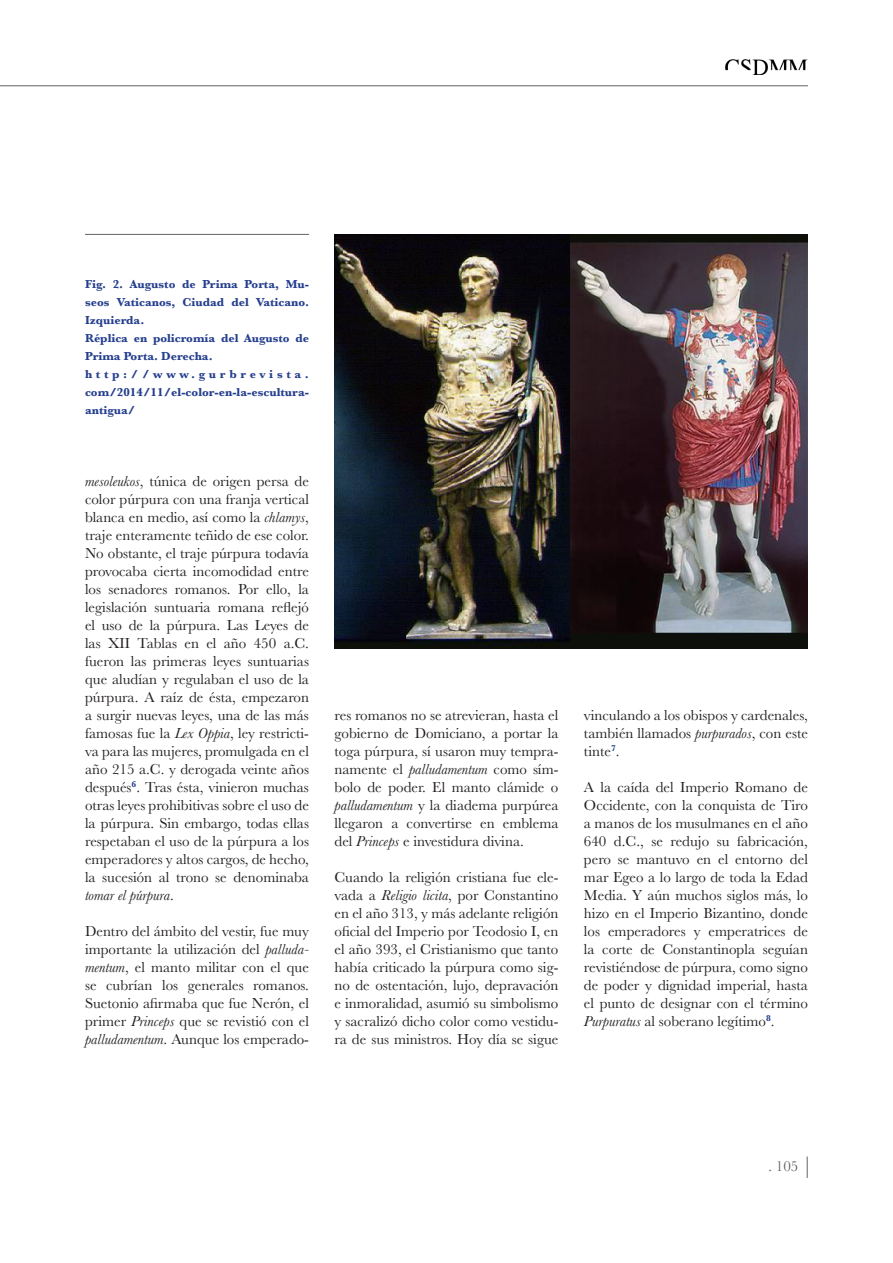
<style>
.page{position:relative;width:893px;height:1263px;background:#fff}
.page>*{position:absolute;margin:0;border:0;box-sizing:border-box;transform-origin:0 0}
.texto_columna_z{font:15px/18px "Baskerville";color:#231f20;text-align:justify}
.t1{font:15px "Baskerville";color:#636366}
.t2{font:700 12px/18px "Baskerville";color:#253f8e;text-align:justify}
.s1{font-style:italic}
</style>
<div class="page">
<hr style="left:0;top:85px;width:808px;height:1px;background:#636366">
<svg style="left:807px;top:1156px;width:1px;height:22px"></svg>
<img style="left:334px;top:234px;width:474px;height:414px">
<hr style="left:85px;top:234px;width:224px;height:1px;background:#636366">
<img style="left:725px;top:59px;width:83px;height:16px">
<p class="t2" style="left:85px;top:275px;width:225px">Fig. 2. Augusto de Prima Porta, Mu&shy;seos Vaticanos, Ciudad del Vaticano.<br>Izquierda.</p>
<p class="t2" style="left:85px;top:329px;width:225px">Réplica en policromía del Augusto de<br>Prima Porta. Derecha.</p>
<p class="t2" style="left:85px;top:365px;width:225px">http://www.gurbrevista. com/2014/11/el-color-en-la-escultura&shy;antigua/</p>
<p class="texto_columna_z" style="left:85px;top:472px;width:225px"><span class="s1">mesoleukos</span>, túnica de origen persa de color púrpura con una franja vertical blanca en medio, así como la <span class="s1">chlamys</span>, traje enteramente teñido de ese color.<br>No obstante, el traje púrpura todavía provocaba cierta incomodidad entre los senadores romanos. Por ello, la legislación suntuaria romana reflejó el uso de la púrpura. Las Leyes de las XII Tablas en el año 450 a.C. fueron las primeras leyes suntuarias que aludían y regulaban el uso de la púrpura. A raíz de ésta, empezaron a surgir nuevas leyes, una de las más famosas fue la <span class="s1">Lex Oppia</span>, ley restricti&shy;va para las mujeres, promulgada en el año 215 a.C. y derogada veinte años después<sup>6</sup>. Tras ésta, vinieron muchas otras leyes prohibitivas sobre el uso de la púrpura. Sin embargo, todas ellas respetaban el uso de la púrpura a los emperadores y altos cargos, de hecho, la sucesión al trono se denominaba <span class="s1">tomar el púrpura</span>.</p>
<p class="texto_columna_z" style="left:85px;top:922px;width:225px">Dentro del ámbito del vestir, fue muy importante la utilización del <span class="s1">palluda&shy;mentum</span>, el manto militar con el que se cubrían los generales romanos.<br>Suetonio afirmaba que fue Nerón, el primer <span class="s1">Princeps</span> que se revistió con el <span class="s1">palludamentum</span>. Aunque los emperado-</p>
<p class="texto_columna_z" style="left:334px;top:706px;width:225px">res romanos no se atrevieran, hasta el gobierno de Domiciano, a portar la toga púrpura, sí usaron muy tempra&shy;namente el <span class="s1">palludamentum</span> como sím&shy;bolo de poder. El manto clámide o <span class="s1">palludamentum</span> y la diadema purpúrea llegaron a convertirse en emblema del <span class="s1">Princeps</span> e investidura divina.</p>
<p class="texto_columna_z" style="left:334px;top:868px;width:225px">Cuando la religión cristiana fue ele&shy;vada a <span class="s1">Religio licita</span>, por Constantino en el año 313, y más adelante religión oficial del Imperio por Teodosio I, en el año 393, el Cristianismo que tanto había criticado la púrpura como sig&shy;no de ostentación, lujo, depravación e inmoralidad, asumió su simbolismo y sacralizó dicho color como vestidu&shy;ra de sus ministros. Hoy día se sigue</p>
<p class="texto_columna_z" style="left:584px;top:706px;width:225px">vinculando a los obispos y cardenales, también llamados <span class="s1">purpurados</span>, con este tinte<sup>7</sup>.</p>
<p class="texto_columna_z" style="left:584px;top:778px;width:225px">A la caída del Imperio Romano de Occidente, con la conquista de Tiro a manos de los musulmanes en el año 640 d.C., se redujo su fabricación, pero se mantuvo en el entorno del mar Egeo a lo largo de toda la Edad Media. Y aún muchos siglos más, lo hizo en el Imperio Bizantino, donde los emperadores y emperatrices de la corte de Constantinopla seguían revistiéndose de púrpura, como signo de poder y dignidad imperial, hasta el punto de designar con el término <span class="s1">Purpuratus</span> al soberano legítimo<sup>8</sup>.</p>
<p class="t1" style="left:768px;top:1156px;width:31px">. 105</p>
</div>
